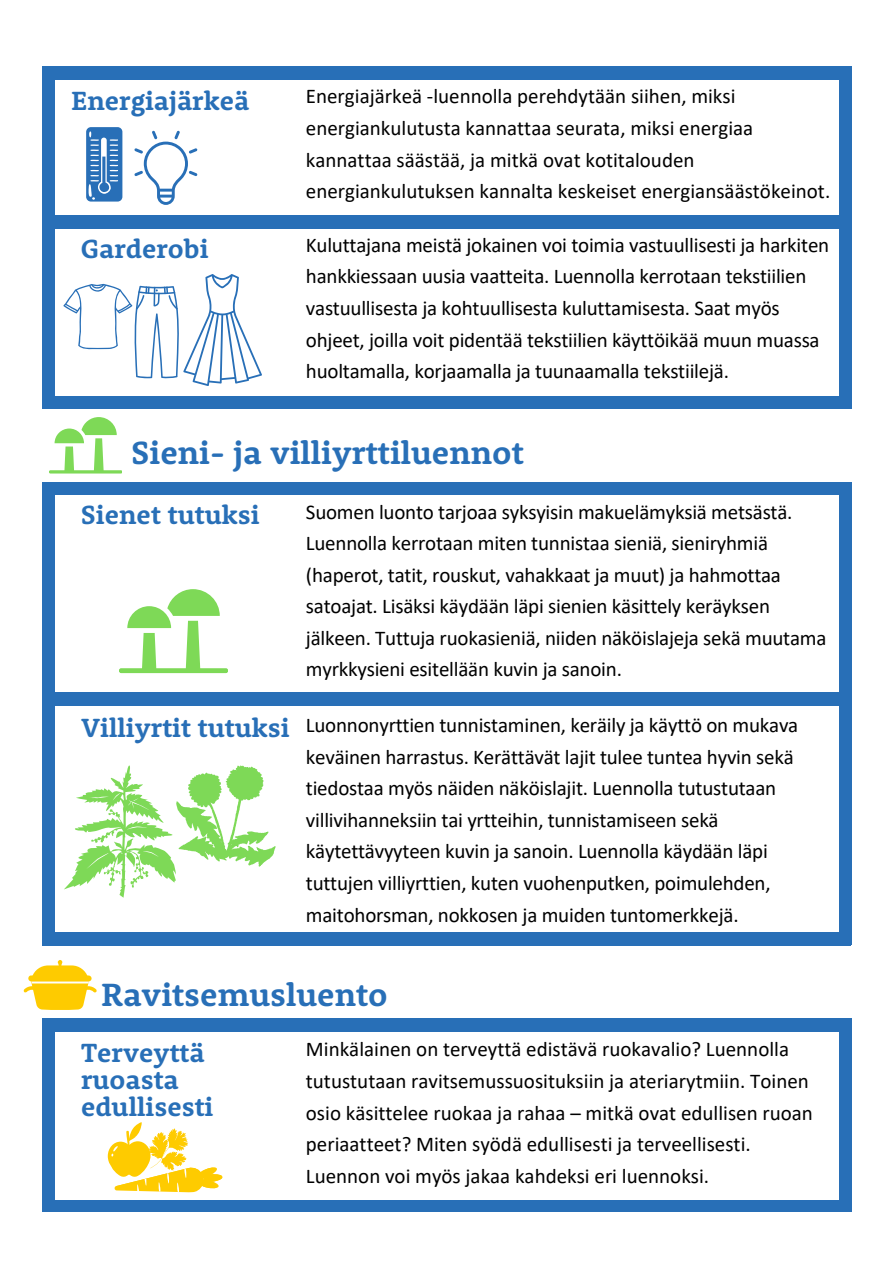
<style>
.page{position:relative;width:893px;height:1264px;background:#fff}
.page>*{position:absolute;margin:0;border:0;box-sizing:border-box;transform-origin:0 0}
.t1{font:700 33px "Rooney Pro";color:#286fb7}
.t2{font:700 27px/27px "Rooney Pro";color:#286fb7}
.t3{font:21px/31.5px "Calibri";letter-spacing:-.01em;color:#000}
</style>
<div class="page">
<div style="left:48px;top:1200px;width:796px;height:12px;background:#286fb7"></div>
<div style="left:42px;top:67px;width:809px;height:13px;background:#286fb7"></div>
<div style="left:42px;top:67px;width:13px;height:1145px;background:#286fb7"></div>
<div style="left:838px;top:67px;width:13px;height:1145px;background:#286fb7"></div>
<div style="left:43px;top:215px;width:801px;height:13px;background:#286fb7"></div>
<div style="left:44px;top:396px;width:807px;height:13px;background:#286fb7"></div>
<div style="left:43px;top:692px;width:808px;height:13px;background:#286fb7"></div>
<div style="left:44px;top:481px;width:807px;height:14px;background:#286fb7"></div>
<div style="left:19px;top:409px;width:857px;height:72px;background:#fff"></div>
<svg style="left:119px;top:589px;width:109px;height:84px"></svg>
<div style="left:43px;top:1018px;width:807px;height:13px;background:#286fb7"></div>
<div style="left:9px;top:945px;width:858px;height:73px;background:#fff"></div>
<svg style="left:24px;top:960px;width:73px;height:50px"></svg>
<div style="left:28px;top:975px;width:64px;height:6px;background:#fecb00;border-radius:3px"></div>
<svg style="left:108px;top:1122px;width:115px;height:71px"></svg>
<svg style="left:49px;top:417px;width:73px;height:56px"></svg>
<div style="left:43px;top:932px;width:808px;height:13px;background:#286fb7"></div>
<div style="left:86px;top:127px;width:36px;height:74px;background:#286fb7;border-radius:5px"></div>
<svg style="left:88px;top:131px;width:30px;height:69px"></svg>
<svg style="left:134px;top:131px;width:63px;height:74px"></svg>
<svg style="left:63px;top:274px;width:199px;height:112px"></svg>
<svg style="left:64px;top:765px;width:211px;height:132px"></svg>
<h2 class="t2" style="left:72px;top:89px;width:179px">Energiajärkeä</h2>
<p class="t2" style="left:81px;top:238px;width:129px">Garderobi</p>
<p class="t3" style="left:306px;top:82px;width:526px">Energiajärkeä -luennolla perehdytään siihen, miksi energiankulutusta kannattaa seurata, miksi energiaa kannattaa säästää, ja mitkä ovat kotitalouden energiankulutuksen kannalta keskeiset energiansäästökeinot.</p>
<p class="t3" style="left:306px;top:231px;width:525px">Kuluttajana meistä jokainen voi toimia vastuullisesti ja harkiten hankkiessaan uusia vaatteita. Luennolla kerrotaan tekstiilien vastuullisesta ja kohtuullisesta kuluttamisesta. Saat myös ohjeet, joilla voit pidentää tekstiilien käyttöikää muun muassa huoltamalla, korjaamalla ja tuunaamalla tekstiilejä.</p>
<h1 class="t1" style="left:131px;top:439px;width:394px">Sieni- ja villiyrttiluennot</h1>
<p class="t2" style="left:81px;top:503px;width:180px">Sienet tutuksi</p>
<p class="t3" style="left:306px;top:498px;width:522px">Suomen luonto tarjoaa syksyisin makuelämyksiä metsästä.<br>Luennolla kerrotaan miten tunnistaa sieniä, sieniryhmiä (haperot, tatit, rouskut, vahakkaat ja muut) ja hahmottaa satoajat. Lisäksi käydään läpi sienien käsittely keräyksen jälkeen. Tuttuja ruokasieniä, niiden näköislajeja sekä muutama myrkkysieni esitellään kuvin ja sanoin.</p>
<h2 class="t2" style="left:81px;top:716px;width:210px">Villiyrtit tutuksi</h2>
<p class="t3" style="left:306px;top:711px;width:494px">Luonnonyrttien tunnistaminen, keräily ja käyttö on mukava keväinen harrastus. Kerättävät lajit tulee tuntea hyvin sekä tiedostaa myös näiden näköislajit. Luennolla tutustutaan villivihanneksiin tai yrtteihin, tunnistamiseen sekä käytettävyyteen kuvin ja sanoin. Luennolla käydään läpi tuttujen villiyrttien, kuten vuohenputken, poimulehden, maitohorsman, nokkosen ja muiden tuntomerkkejä.</p>
<p class="t1" style="left:101px;top:980px;width:288px">Ravitsemusluento</p>
<p class="t2" style="left:81px;top:1041px;width:134px">Terveyttä ruoasta edullisesti</p>
<p class="t3" style="left:306px;top:1035px;width:508px">Minkälainen on terveyttä edistävä ruokavalio? Luennolla tutustutaan ravitsemussuosituksiin ja ateriarytmiin. Toinen osio käsittelee ruokaa ja rahaa – mitkä ovat edullisen ruoan periaatteet? Miten syödä edullisesti ja terveellisesti.</p>
<h2 class="t3" style="left:306px;top:1161px;width:405px">Luennon voi myös jakaa kahdeksi eri luennoksi.</h2>
</div>
